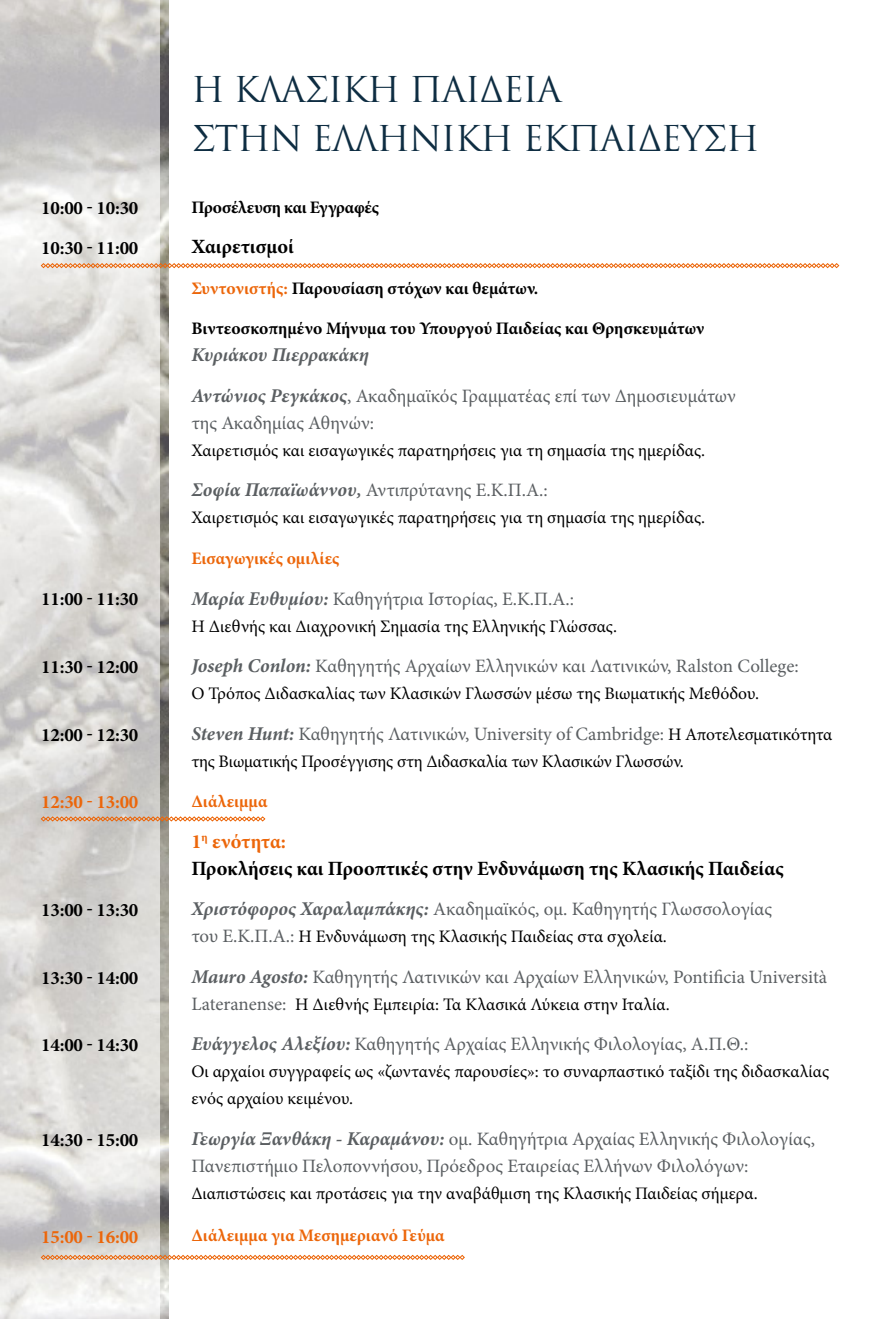
<style>
.page{position:relative;width:893px;height:1319px;background:#fff}
.page>*{position:absolute;margin:0;border:0;box-sizing:border-box;transform-origin:0 0}
.t1{font:34.65px/48.6px "CF Colosseum";letter-spacing:-.03em;color:#0e2d42}
.t2{font:700 20.25px/27px "Minion Pro";color:#000}
.t3{font:italic 700 19.5px "Minion Pro";letter-spacing:-.005em;color:#5b5f62}
.t4{font:18.9px/27px "Minion Pro";color:#5b5f62}
.t5{font:700 18.9px/40.5px "Minion Pro";letter-spacing:-.01em;color:#000}
.t6{font:700 18.9px "Minion Pro";letter-spacing:-.01em;color:#ec660a}
.t7{font:17.55px/27px "Minion Pro";color:#000}
.t8{font:700 17.55px "Minion Pro";letter-spacing:-.005em;color:#000}
.t9{font:700 17.55px "Minion Pro";color:#ec660a}
.s1{color:#ec660a}
.s2{font-weight:700;font-style:italic;font-size:19.5px}
.s3{font-weight:700;font-style:italic}
.s4{font-size:17.55px;color:#000}
.s5{font-size:18.9px;color:#5b5f62}
</style>
<div class="page">
<img style="left:159px;top:0;width:10px;height:1318px">
<svg style="left:0;top:0;width:159px;height:1318px;background:#d9d7d5"></svg>
<svg style="left:41px;top:263px;width:798px;height:5px"></svg>
<svg style="left:41px;top:816px;width:224px;height:5px"></svg>
<svg style="left:41px;top:1254px;width:424px;height:5px"></svg>
<p class="t5" style="left:41px;top:187px;width:99px">10:00 - 10:30<br>10:30 - 11:00</p>
<p class="t5" style="left:41px;top:579px;width:99px">11:00 - 11:30</p>
<p class="t5" style="left:41px;top:646px;width:99px">11:30 - 12:00</p>
<p class="t5" style="left:41px;top:714px;width:99px">12:00 - 12:30</p>
<p class="t6" style="left:41px;top:788px;width:99px">12:30 - 13:00</p>
<p class="t5" style="left:41px;top:889px;width:99px">13:00 - 13:30</p>
<p class="t5" style="left:41px;top:957px;width:99px">13:30 - 14:00</p>
<p class="t5" style="left:41px;top:1024px;width:99px">14:00 - 14:30</p>
<p class="t5" style="left:41px;top:1119px;width:99px">14:30 - 15:00</p>
<p class="t6" style="left:41px;top:1223px;width:99px">15:00 - 16:00</p>
<h1 class="t1" style="left:191px;top:66px;width:569px">Η ΚΛΑΣΙΚΉ ΠΑΙΔΕΊΑ<br>ΣΤΗΝ ΕΛΛΗΝΙΚΉ ΕΚΠΑΊ ΔΕΥΣΗ</h1>
<p class="t8" style="left:191px;top:195px;width:189px">Προσέλευση και Εγγραφές</p>
<p class="t2" style="left:191px;top:233px;width:104px">Χαιρετισμοί</p>
<p class="t8" style="left:191px;top:276px;width:349px"><span class="s1">Συντονιστής:</span> Παρουσίαση στόχων και θεμάτων.</p>
<p class="t8" style="left:191px;top:316px;width:514px">Βιντεοσκοπημένο Μήνυμα του Υπουργού Παιδείας και Θρησκευμάτων</p>
<p class="t3" style="left:191px;top:341px;width:179px">Κυριάκου Πιερρακάκη</p>
<p class="t4" style="left:191px;top:382px;width:546px"><span class="s2">Αντώνιος Ρεγκάκος</span>, Ακαδημαϊκός Γραμματέας επί των Δημοσιευμάτων της Ακαδημίας Αθηνών:</p>
<p class="t7" style="left:191px;top:437px;width:515px">Χαιρετισμός και εισαγωγικές παρατηρήσεις για τη σημασία της ημερίδας.</p>
<p class="t4" style="left:191px;top:477px;width:358px"><span class="s2">Σοφία Παπαϊωάννου</span><span class="s3">,</span> Αντιπρύτανης Ε.Κ.Π.Α.:</p>
<p class="t7" style="left:191px;top:504px;width:515px">Χαιρετισμός και εισαγωγικές παρατηρήσεις για τη σημασία της ημερίδας.</p>
<p class="t9" style="left:191px;top:546px;width:150px">Εισαγωγικές ομιλίες</p>
<p class="t4" style="left:191px;top:585px;width:384px"><span class="s2">Μαρία Ευθυμίου:</span> Καθηγήτρια Ιστορίας, Ε.Κ.Π.Α.:</p>
<p class="t7" style="left:191px;top:612px;width:427px">Η Διεθνής και Διαχρονική Σημασία της Ελληνικής Γλώσσας.</p>
<p class="t4" style="left:191px;top:652px;width:609px"><span class="s2">Joseph Conlon:</span> Καθηγητής Αρχαίων Ελληνικών και Λατινικών, Ralston College:</p>
<p class="t7" style="left:191px;top:680px;width:569px">O Τρόπος Διδασκαλίας των Κλασικών Γλωσσών μέσω της Βιωματικής Μεθόδου.</p>
<p class="t4" style="left:191px;top:720px;width:642px"><span class="s2">Steven Hunt:</span> Καθηγητής Λατινικών, University of Cambridge: <span class="s4">Η Αποτελεσματικότητα</span></p>
<p class="t7" style="left:191px;top:747px;width:494px">της Βιωματικής Προσέγγισης στη Διδασκαλία των Κλασικών Γλωσσών.</p>
<p class="t9" style="left:191px;top:789px;width:78px">Διάλειμμα</p>
<p class="t2" style="left:191px;top:827px;width:594px"><span class="s1">1</span><sup>η</sup> <span class="s1">ενότητα:<br></span>Προκλήσεις και Προοπτικές στην Ενδυνάμωση της Κλασικής Παιδείας</p>
<p class="t4" style="left:191px;top:895px;width:582px"><span class="s2">Χριστόφορος Χαραλαμπάκης:</span> Aκαδημαϊκός, ομ. Καθηγητής Γλωσσολογίας</p>
<p class="t7" style="left:191px;top:923px;width:477px"><span class="s5">του Ε.Κ.Π.Α.:</span> Η Ενδυνάμωση της Κλασικής Παιδείας στα σχολεία.</p>
<p class="t4" style="left:191px;top:963px;width:637px"><span class="s2">Mauro Agosto:</span> Καθηγητής Λατινικών και Αρχαίων Ελληνικών, Pontificia Università</p>
<p class="t7" style="left:191px;top:990px;width:480px"><span class="s5">Lateranense:</span> Η Διεθνής Εμπειρία: Τα Κλασικά Λύκεια στην Ιταλία.</p>
<p class="t4" style="left:191px;top:1030px;width:559px"><span class="s2">Ευάγγελος Αλεξίου:</span> Καθηγητής Αρχαίας Ελληνικής Φιλολογίας, Α.Π.Θ.:</p>
<p class="t7" style="left:191px;top:1058px;width:639px">Οι αρχαίοι συγγραφείς ως «ζωντανές παρουσίες»: το συναρπαστικό ταξίδι της διδασκαλίας ενός αρχαίου κειμένου.</p>
<p class="t4" style="left:191px;top:1125px;width:625px"><span class="s2">Γεωργία Ξανθάκη - Καραμάνου:</span> ομ. Καθηγήτρια Αρχαίας Ελληνικής Φιλολογίας,<br>Πανεπιστήμιο Πελοποννήσου, Πρόεδρος Εταιρείας Ελλήνων Φιλολόγων:</p>
<p class="t7" style="left:191px;top:1179px;width:568px">Διαπιστώσεις και προτάσεις για την αναβάθμιση της Κλασικής Παιδείας σήμερα.</p>
<p class="t9" style="left:191px;top:1222px;width:255px">Διάλειμμα για Μεσημεριανό Γεύμα</p>
</div>
